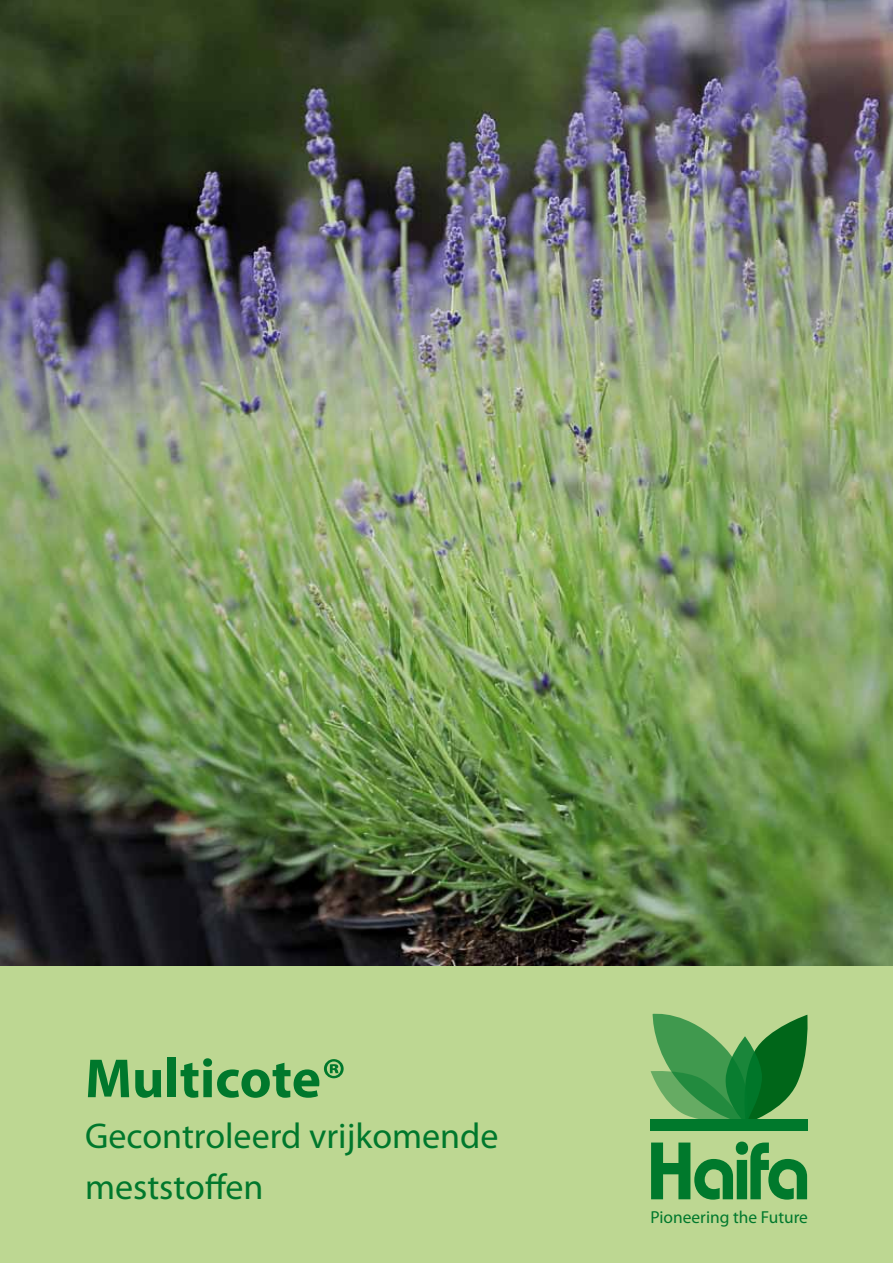
<style>
.page{position:relative;width:893px;height:1263px;background:#bdd792}
.page>*{position:absolute;margin:0;border:0;box-sizing:border-box;transform-origin:0 0}
.t1{font:700 55.5px "Myriad Pro";color:#00782c}
.t2{font:36px/51px "Myriad Pro";color:#00782c}
.t3{font:17.4px "Myriad Pro";color:#00782c}
</style>
<div class="page">
<svg style="left:651px;top:1014px;width:156px;height:105px"></svg>
<div style="left:651px;top:1119px;width:157px;height:11px;background:#00792c"></div>
<svg style="left:651px;top:1141px;width:156px;height:58px"></svg>
<img style="left:0;top:0;width:893px;height:965px">
<h1 class="t1" style="left:85px;top:1042px;width:263px">Multicote®</h1>
<p class="t2" style="left:85px;top:1110px;width:415px">Gecontroleerd vrijkomende meststoffen</p>
<p class="t3" style="left:651px;top:1206px;width:159px">Pioneering the Future</p>
</div>
